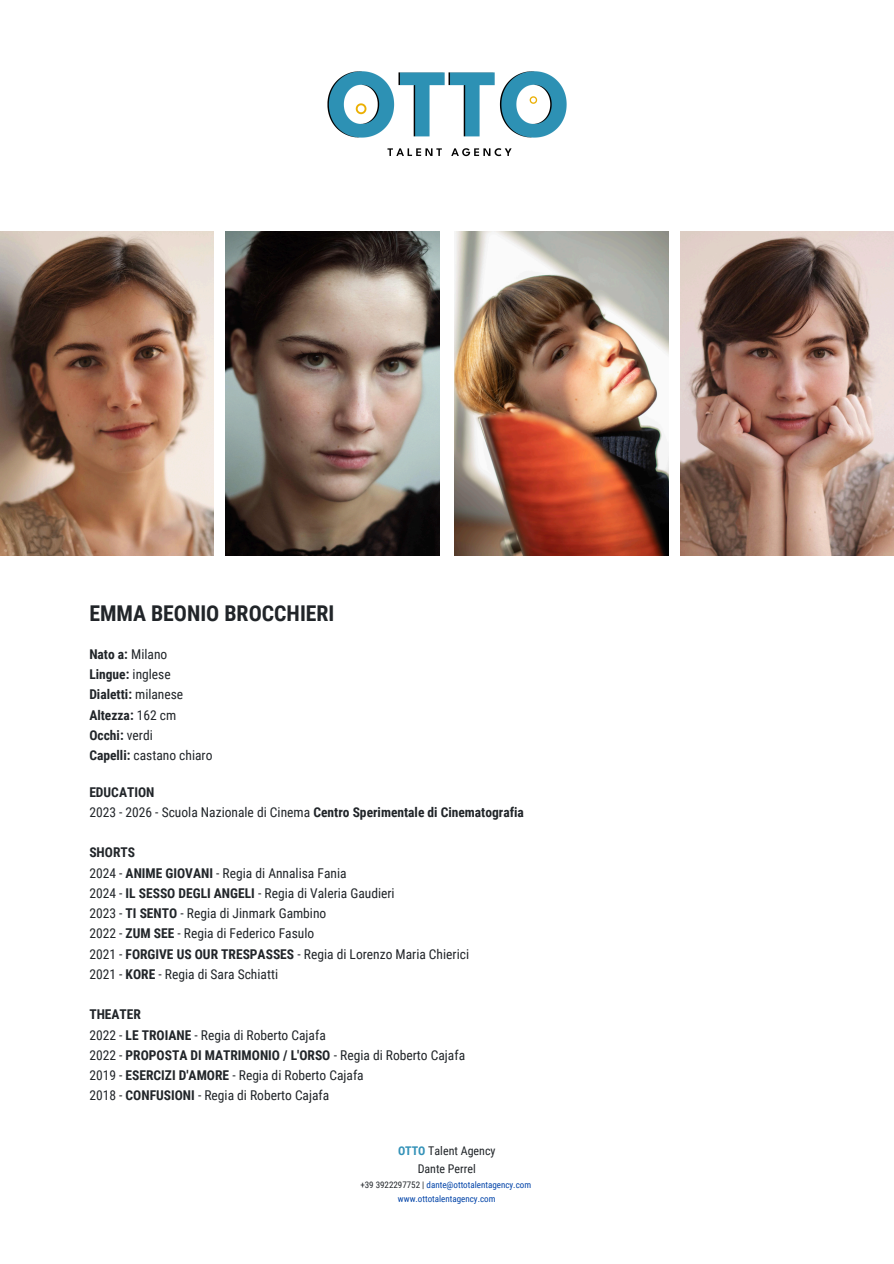
<style>
.page{position:relative;width:894px;height:1264px;background:#fff}
.page>*{position:absolute;margin:0;border:0;box-sizing:border-box;transform-origin:0 0}
.t1{font:700 21.75px "Roboto Condensed";color:#212529}
.t2{font:13.5px/20.2px "Roboto Condensed";color:#212529}
.t3{font:700 13.5px/20.2px "Roboto Condensed";color:#212529}
.t4{font:12px "Roboto Condensed";color:#212529}
.t5{font:9px "Roboto Condensed";color:#0043a8}
.s1{font-weight:400}
.s2{font-weight:700}
.s3{font-weight:700;color:#3492b8}
.s4{color:#212529}
</style>
<div class="page">
<img style="left:327px;top:71px;width:239px;height:86px">
<img style="left:226px;top:232px;width:213px;height:323px">
<img style="left:454px;top:232px;width:214px;height:323px">
<img style="left:0;top:232px;width:214px;height:323px">
<img style="left:680px;top:232px;width:213px;height:323px">
<p class="t1" style="left:89px;top:601px;width:246px">EMMA BEONIO BROCCHIERI</p>
<p class="t3" style="left:89px;top:644px;width:125px">Nato a: <span class="s1">Milano<br></span>Lingue: <span class="s1">inglese<br></span>Dialetti: <span class="s1">milanese<br></span>Altezza: <span class="s1">162 cm<br></span>Occhi: <span class="s1">verdi<br></span>Capelli: <span class="s1">castano chiaro</span></p>
<p class="t3" style="left:89px;top:781px;width:436px">EDUCATION<br><span class="s1">2023 - 2026 - Scuola Nazionale di Cinema</span> Centro Sperimentale di Cinematografia</p>
<p class="t2" style="left:89px;top:842px;width:381px"><span class="s2">SHORTS<br></span>2024 - <span class="s2">ANIME GIOVANI</span> - Regia di Annalisa Fania<br>2024 - <span class="s2">IL SESSO DEGLI ANGELI</span> - Regia di Valeria Gaudieri<br>2023 - <span class="s2">TI SENTO</span> - Regia di Jinmark Gambino<br>2022 - <span class="s2">ZUM SEE</span> - Regia di Federico Fasulo<br>2021 - <span class="s2">FORGIVE US OUR TRESPASSES</span> - Regia di Lorenzo Maria Chierici 2021 - <span class="s2">KORE</span> - Regia di Sara Schiatti</p>
<p class="t2" style="left:89px;top:1004px;width:377px"><span class="s2">THEATER<br></span>2022 - <span class="s2">LE TROIANE</span> - Regia di Roberto Cajafa<br>2022 - <span class="s2">PROPOSTA DI MATRIMONIO / L'ORSO</span> - Regia di Roberto Cajafa 2019 - <span class="s2">ESERCIZI D'AMORE</span> - Regia di Roberto Cajafa<br>2018 - <span class="s2">CONFUSIONI</span> - Regia di Roberto Cajafa</p>
<h1 class="t4" style="left:398px;top:1143px;width:99px"><span class="s3">OTTO</span> Talent Agency</h1>
<h2 class="t4" style="left:417px;top:1161px;width:60px">Dante Perrel</h2>
<h2 class="t5" style="left:360px;top:1179px;width:172px"><span class="s4">+39 3922297752 |</span> dante@ottotalentagency.com</h2>
<h2 class="t5" style="left:398px;top:1193px;width:99px">www.ottotalentagency.com</h2>
</div>
